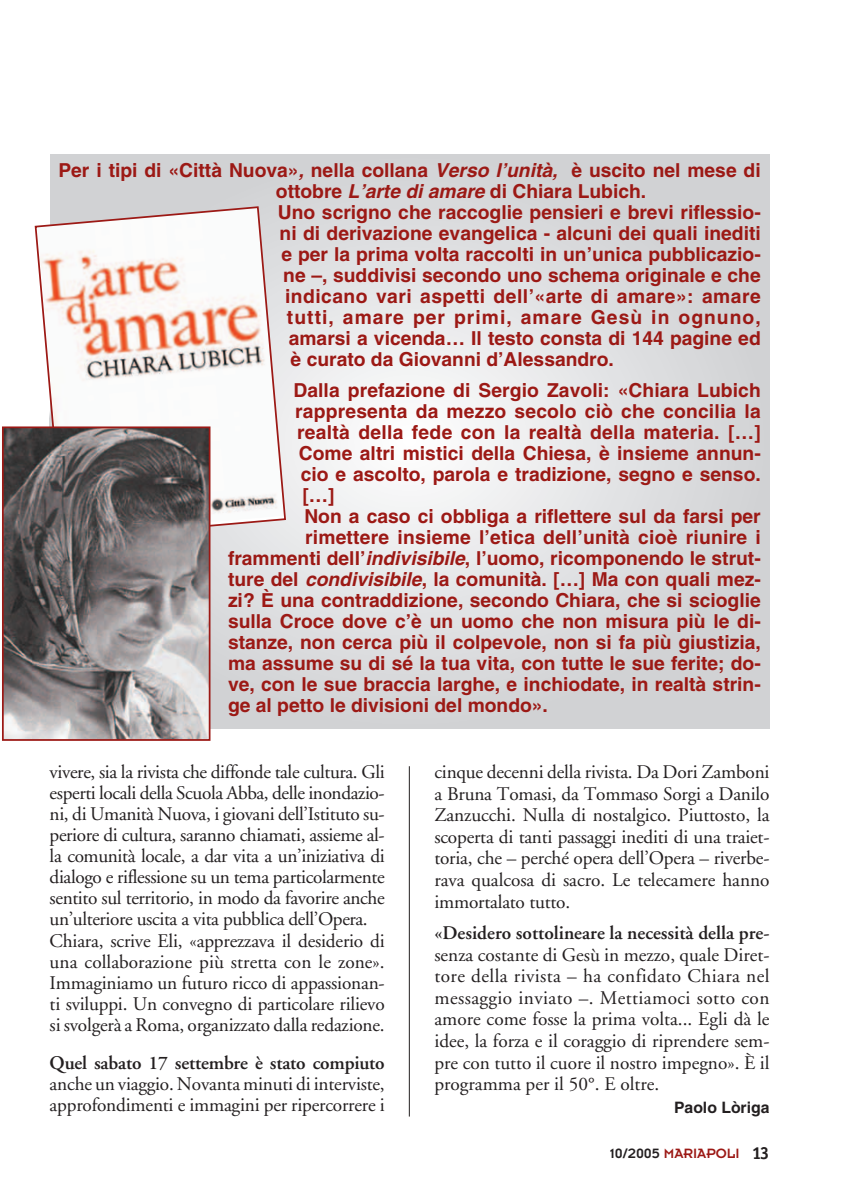
<style>
.page{position:relative;width:844px;height:1191px;background:#fff}
.page>*{position:absolute;margin:0;border:0;box-sizing:border-box;transform-origin:0 0}
.t1{font:19.25px/21.5px "Adobe Garamond";letter-spacing:-.01em;color:#231f20;text-align:justify}
.t2{font:700 19.25px "Helvetica";color:#9c1915}
.t3{font:600 19.25px "Adobe Garamond";color:#231f20}
.t4{font:700 19.25px "Helvetica";letter-spacing:.025em;color:#9c1915}
.t5{font:700 19.25px "Helvetica";letter-spacing:.055em;color:#9c1915}
.t6{font:700 15.75px "Helvetica";color:#231f20}
.t7{font:14.88px "Insignia";color:#9c1915}
.s1{font-style:italic}
.s2{color:#231f20}
.s3{font-family:"Officina Sans";font-weight:700;font-size:17.5px;color:#231f20}
</style>
<div class="page">
<div style="left:50px;top:154px;width:719px;height:574px;background:#d1d2d4"></div>
<div style="left:55px;top:158px;width:709px;height:567px;background:#d2d3d5;border-radius:50%"></div>
<div style="left:90px;top:186px;width:639px;height:511px;background:#d6d7d9;border-radius:50%"></div>
<div style="left:124px;top:213px;width:570px;height:456px;background:#dadbdd;border-radius:50%"></div>
<div style="left:159px;top:241px;width:500px;height:400px;background:#dedfe1;border-radius:50%"></div>
<div style="left:194px;top:269px;width:431px;height:344px;background:#e2e3e5;border-radius:50%"></div>
<div style="left:222px;top:291px;width:375px;height:300px;background:#e6e7e9;border-radius:50%"></div>
<div style="left:249px;top:313px;width:320px;height:256px;background:#eaebec;border-radius:50%"></div>
<div style="left:277px;top:336px;width:264px;height:211px;background:#eeeeef;border-radius:50%"></div>
<div style="left:305px;top:358px;width:209px;height:167px;background:#f1f2f3;border-radius:50%"></div>
<div style="left:333px;top:380px;width:153px;height:122px;background:#f5f5f6;border-radius:50%"></div>
<div style="left:361px;top:402px;width:97px;height:78px;background:#f9f9f9;border-radius:50%"></div>
<div style="left:388px;top:425px;width:42px;height:33px;background:#fdfdfd;border-radius:50%"></div>
<svg style="left:34px;top:205px;width:252px;height:335px"></svg>
<img style="left:5px;top:429px;width:202px;height:309px">
<div style="left:2px;top:426px;width:208px;height:315px;border:2px solid #9c1915"></div>
<hr style="left:409px;top:766px;width:1px;height:350px;background:#231f20">
<p class="t2" style="left:58px;top:163px;width:703px">Per i tipi di «Città Nuova»<span class="s1">,</span> nella collana <span class="s1">Verso l’unità,</span> è uscito nel mese di</p>
<p class="t2" style="left:276px;top:184px;width:371px">ottobre <span class="s1">L’arte di amare</span>di Chiara Lubich.</p>
<p class="t2" style="left:278px;top:205px;width:484px">Uno scrigno che raccoglie pensieri e brevi riflessio-</p>
<p class="t2" style="left:279px;top:226px;width:482px">ni di derivazione evangelica - alcuni dei quali inediti</p>
<p class="t2" style="left:281px;top:247px;width:480px">e per la prima volta raccolti in un’unica pubblicazio-</p>
<p class="t2" style="left:283px;top:268px;width:479px">ne –, suddivisi secondo uno schema originale e che</p>
<p class="t4" style="left:285px;top:289px;width:477px">indicano vari aspetti dell’«arte di amare»: amare</p>
<p class="t5" style="left:287px;top:310px;width:475px">tutti, amare per primi, amare Gesù in ognuno,</p>
<p class="t2" style="left:289px;top:331px;width:473px">amarsi a vicenda… Il testo consta di 144 pagine ed</p>
<p class="t2" style="left:290px;top:352px;width:325px">è curato da Giovanni d’Alessandro.</p>
<p class="t2" style="left:293px;top:383px;width:469px">Dalla prefazione di Sergio Zavoli: «Chiara Lubich</p>
<p class="t2" style="left:295px;top:404px;width:467px">rappresenta da mezzo secolo ciò che concilia la</p>
<p class="t2" style="left:297px;top:425px;width:465px">realtà della fede con la realtà della materia. […]</p>
<p class="t2" style="left:299px;top:446px;width:463px">Come altri mistici della Chiesa, è insieme annun-</p>
<p class="t2" style="left:300px;top:467px;width:461px">cio e ascolto, parola e tradizione, segno e senso.</p>
<p class="t2" style="left:302px;top:488px;width:34px">[…]</p>
<p class="t2" style="left:304px;top:509px;width:458px">Non a caso ci obbliga a riflettere sul da farsi per</p>
<p class="t2" style="left:305px;top:530px;width:457px">rimettere insieme l’etica dell’unità cioè riunire i</p>
<p class="t2" style="left:228px;top:551px;width:534px">frammenti dell’<span class="s1">indivisibile</span>, l’uomo, ricomponendo le strut-</p>
<p class="t2" style="left:228px;top:572px;width:534px">ture del <span class="s1">condivisibile</span>, la comunità. […] Ma con quali mez-</p>
<p class="t2" style="left:228px;top:593px;width:534px">zi? È una contraddizione, secondo Chiara, che si scioglie</p>
<p class="t2" style="left:228px;top:614px;width:534px">sulla Croce dove c’è un uomo che non misura più le di-</p>
<p class="t2" style="left:228px;top:635px;width:534px">stanze, non cerca più il colpevole, non si fa più giustizia,</p>
<p class="t2" style="left:228px;top:656px;width:534px">ma assume su di sé la tua vita, con tutte le sue ferite; do-</p>
<p class="t2" style="left:228px;top:677px;width:534px">ve, con le sue braccia larghe, e inchiodate, in realtà strin-</p>
<p class="t2" style="left:228px;top:698px;width:321px">ge al petto le divisioni del mondo».</p>
<p class="t1" style="left:50px;top:762px;width:336px;line-height:21px">vivere, sia la rivista che diffonde tale cultura. Gli esperti locali della Scuola Abba, delle inondazio&shy;ni, di Umanità Nuova, i giovani dell’Istituto su&shy;periore di cultura, saranno chiamati, assieme al&shy;la comunità locale, a dar vita a un’iniziativa di dialogo e riflessione su un tema particolarmente sentito sul territorio, in modo da favorire anche un’ulteriore uscita a vita pubblica dell’Opera.</p>
<p class="t1" style="left:50px;top:932px;width:336px;line-height:21px">Chiara, scrive Eli, «apprezzava il desiderio di una collaborazione più stretta con le zone».<br>Immaginiamo un futuro ricco di appassionan&shy;ti sviluppi. Un convegno di particolare rilievo si svolgerà a Roma, organizzato dalla redazione.</p>
<p class="t3" style="left:50px;top:1055px;width:336px">Quel sabato 17 settembre è stato compiuto</p>
<p class="t1" style="left:50px;top:1075px;width:336px;line-height:21px">anche un viaggio. Novanta minuti di interviste, approfondimenti e immagini per ripercorrere i</p>
<p class="t1" style="left:434px;top:763px;width:336px">cinque decenni della rivista. Da Dori Zamboni a Bruna Tomasi, da Tommaso Sorgi a Danilo Zanzucchi. Nulla di nostalgico. Piuttosto, la scoperta di tanti passaggi inediti di una traiet&shy;toria, che – perché opera dell’Opera – riverbe&shy;rava qualcosa di sacro. Le telecamere hanno immortalato tutto.</p>
<p class="t3" style="left:434px;top:925px;width:336px">«Desidero sottolineare la necessità della pre-</p>
<p class="t1" style="left:434px;top:945px;width:336px">senza costante di Gesù in mezzo, quale Diret&shy;tore della rivista – ha confidato Chiara nel messaggio inviato –. Mettiamoci sotto con amore come fosse la prima volta... Egli dà le idee, la forza e il coraggio di riprendere sem&shy;pre con tutto il cuore il nostro impegno». È il programma per il 50°. E oltre.</p>
<p class="t6" style="left:674px;top:1102px;width:97px">Paolo Lòriga</p>
<p class="t7" style="left:610px;top:1147px;width:161px"><span class="s2">10/2005</span> MARIAPOLI <span class="s3">13</span></p>
</div>
